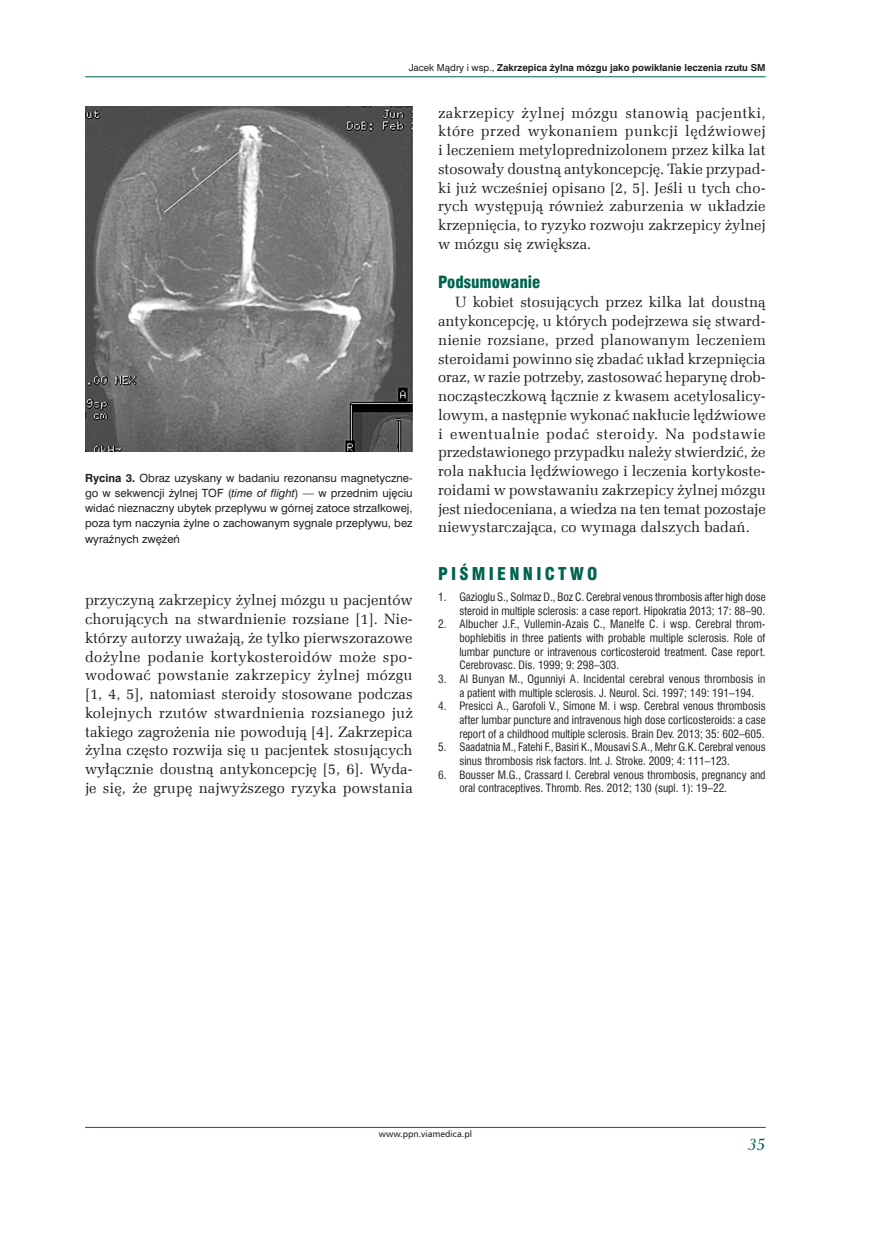
<style>
.page{position:relative;width:872px;height:1234px;background:#fff}
.page>*{position:absolute;margin:0;border:0;box-sizing:border-box;transform-origin:0 0}
._08_pismiennictwo_ty{font:17.25px "Swis 721 Blk Cn EU";letter-spacing:.19em;color:#006350}
._05_srodtytul{font:16.5px "Swis 721 Blk Cn EU";color:#006350}
.t1{font:italic 16.5px "Carmina Md PL";color:#006350;scale:.9 1}
._04_tekst{font:15px/18.8px "Zapf Ellipt EU";color:#231f20;text-align:justify}
.t2{font:11.25px/13.6px "Swis 721 Cn EU";color:#231f20}
._06_ryciny{font:10.5px/15px "Swis 721 PL";color:#231f20;text-align:justify}
.t3{font:700 9px "Swis 721 PL";color:#231f20}
.t4{font:9px "Humnst 777 EU";color:#231f20}
.s1{font-weight:400}
.s2{font-weight:700}
.s3{font-style:italic}
</style>
<div class="page">
<hr style="left:85px;top:76px;width:680px;height:1px;background:#006350">
<hr style="left:85px;top:1126px;width:680px;height:1px;background:#006350">
<img style="left:85px;top:106px;width:327px;height:345px">
<p class="t3" style="left:409px;top:62px;width:358px"><span class="s1">Jacek Mądry i wsp.,</span> Zakrzepica żylna mózgu jako powikłanie leczenia rzutu SM</p>
<p class="_06_ryciny" style="left:85px;top:470px;width:329px"><span class="s2">Rycina 3.</span> Obraz uzyskany w badaniu rezonansu magnetyczne&shy;go w sekwencji żylnej TOF (<span class="s3">time of flight</span>) — w przednim ujęciu widać nieznaczny ubytek przepływu w górnej zatoce strzałkowej, poza tym naczynia żylne o zachowanym sygnale przepływu, bez wyraźnych zwężeń</p>
<p class="_04_tekst" style="left:85px;top:591px;width:329px">przyczyną zakrzepicy żylnej mózgu u pacjentów chorujących na stwardnienie rozsiane [1]. Nie&shy;którzy autorzy uważają, że tylko pierwszorazowe dożylne podanie kortykosteroidów może spo&shy;wodować powstanie zakrzepicy żylnej mózgu [1, 4, 5], natomiast steroidy stosowane podczas kolejnych rzutów stwardnienia rozsianego już takiego zagrożenia nie powodują [4]. Zakrzepica żylna często rozwija się u pacjentek stosujących wyłącznie doustną antykoncepcję [5, 6]. Wyda&shy;je się, że grupę najwyższego ryzyka powstania</p>
<p class="_04_tekst" style="left:438px;top:103px;width:329px">zakrzepicy żylnej mózgu stanowią pacjentki, które przed wykonaniem punkcji lędźwiowej i leczeniem metyloprednizolonem przez kilka lat stosowały doustną antykoncepcję. Takie przypad&shy;ki już wcześniej opisano [2, 5]. Jeśli u tych cho&shy;rych występują również zaburzenia w układzie krzepnięcia, to ryzyko rozwoju zakrzepicy żylnej w mózgu się zwiększa.</p>
<p class="_05_srodtytul" style="left:438px;top:272px;width:104px">Podsumowanie</p>
<p class="_04_tekst" style="left:438px;top:293px;width:329px;text-indent:17px">U kobiet stosujących przez kilka lat doustną antykoncepcję, u których podejrzewa się stward&shy;nienie rozsiane, przed planowanym leczeniem steroidami powinno się zbadać układ krzepnięcia oraz, w razie potrzeby, zastosować heparynę drob&shy;nocząsteczkową łącznie z kwasem acetylosalicy&shy;lowym, a następnie wykonać nakłucie lędźwiowe i ewentualnie podać steroidy. Na podstawie przedstawionego przypadku należy stwierdzić, że rola nakłucia lędźwiowego i leczenia kortykoste&shy;roidami w powstawaniu zakrzepicy żylnej mózgu jest niedoceniana, a wiedza na ten temat pozostaje niewystarczająca, co wymaga dalszych badań.</p>
<p class="_08_pismiennictwo_ty" style="left:438px;top:563px;width:161px">PIŚMIENNICTWO</p>
<p class="t2" style="left:438px;top:590px;width:329px;text-align:right">1. Gazioglu S., Solmaz D., Boz C. Cerebral venous thrombosis after high dose steroid in multiple sclerosis: a case report. Hipokratia 2013; 17: 88–90.</p>
<p class="t2" style="left:459px;top:617px;width:308px;text-align:justify;text-indent:-21px">2. Albucher J.F., Vullemin-Azais C., Manelfe C. i wsp. Cerebral throm&shy;bophlebitis in three patients with probable multiple sclerosis. Role of lumbar puncture or intravenous corticosteroid treatment. Case report.<br>Cerebrovasc. Dis. 1999; 9: 298–303.</p>
<p class="t2" style="left:459px;top:672px;width:307px;text-indent:-21px">3. Al Bunyan M., Ogunniyi A. Incidental cerebral venous thrombosis in a patient with multiple sclerosis. J. Neurol. Sci. 1997; 149: 191–194.</p>
<p class="t2" style="left:459px;top:699px;width:308px;text-align:justify;text-indent:-21px">4. Presicci A., Garofoli V., Simone M. i wsp. Cerebral venous thrombosis after lumbar puncture and intravenous high dose corticosteroids: a case report of a childhood multiple sclerosis. Brain Dev. 2013; 35: 602–605.</p>
<p class="t2" style="left:459px;top:740px;width:308px;text-indent:-21px">5. Saadatnia M., Fatehi F., Basiri K., Mousavi S.A., Mehr G.K. Cerebral venous sinus thrombosis risk factors. Int. J. Stroke. 2009; 4: 111–123.</p>
<p class="t2" style="left:459px;top:767px;width:308px;text-indent:-21px">6. Bousser M.G., Crassard I. Cerebral venous thrombosis, pregnancy and oral contraceptives. Thromb. Res. 2012; 130 (supl. 1): 19–22.</p>
<p class="t4" style="left:379px;top:1127px;width:95px">www.ppn.viamedica.pl</p>
<p class="t1" style="left:748px;top:1134px;width:21px">35</p>
</div>
